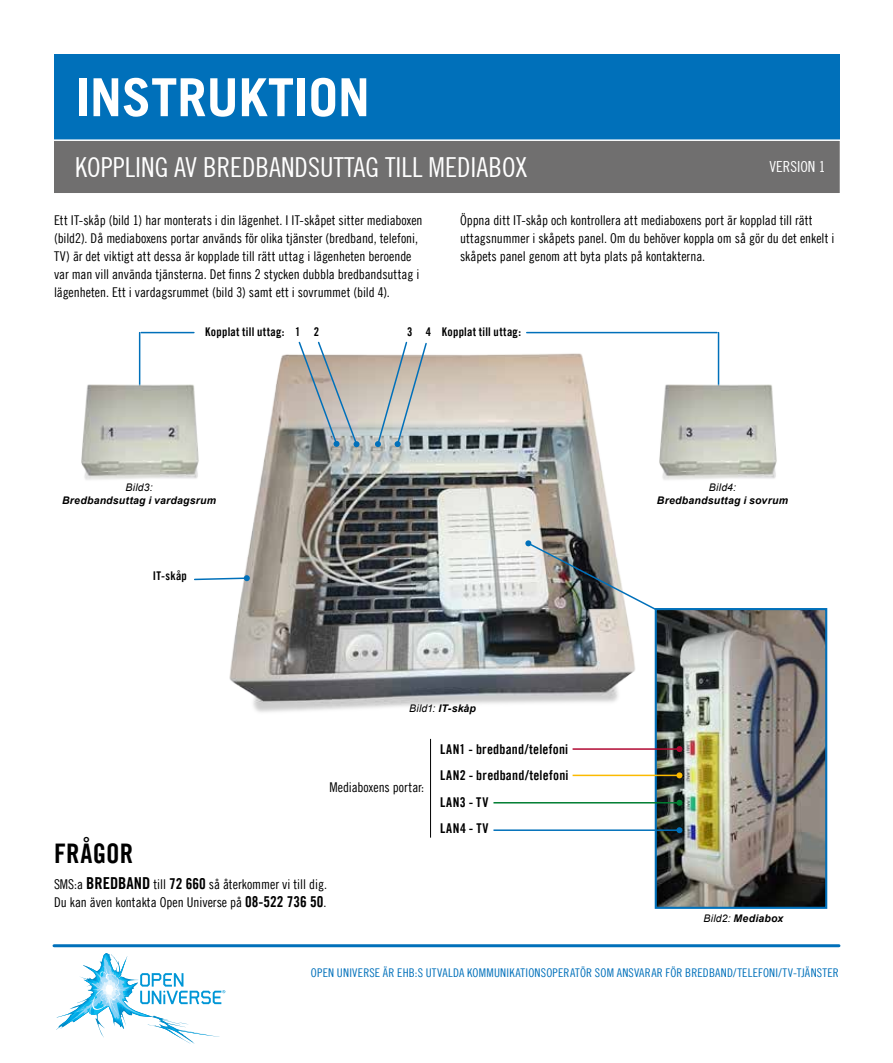
<style>
.page{position:relative;width:893px;height:1063px;background:#fff}
.page>*{position:absolute;margin:0;border:0;box-sizing:border-box;transform-origin:0 0}
.t1{font:700 52.5px "Trade Gothic";color:#fff}
.t2{font:27px "Trade Gothic Cond Eighteen";color:#fff}
.t3{font:27px "Trade Gothic LT Com Bd Cn 20";letter-spacing:.01em;color:#000}
.t4{font:15px "Trade Gothic Cond Eighteen";color:#fff}
.t5{font:13.5px/18px "Trade Gothic LT Com Cn 18";color:#000}
.t6{font:13.5px/26.2px "Trade Gothic LT Com Bd Cn 20";letter-spacing:.02em;color:#000}
.t7{font:12px "Trade Gothic LT Com Cn 18";letter-spacing:.02em;color:#0070ba}
.t8{font:12px "Trade Gothic LT Com Bd Cn 20";letter-spacing:.02em;color:#000}
.t9{font:italic 700 10.5px "Arial";letter-spacing:.02em;color:#000}
.t10{font:italic 10.5px "Arial";letter-spacing:.02em;color:#000}
.s1{font-weight:400}
.s2{font-family:"Trade Gothic LT Com Bd Cn 20";font-size:16.5px}
.s3{font-family:"Trade Gothic LT Com Bd Cn 20";font-size:15px}
</style>
<div class="page">
<img style="left:186px;top:333px;width:480px;height:392px">
<div style="left:54px;top:54px;width:786px;height:117px;background:#0070ba"></div>
<div style="left:54px;top:139px;width:786px;height:54px;background:#706f6f"></div>
<svg style="left:56px;top:953px;width:169px;height:91px"></svg>
<hr style="left:54px;top:944px;width:785px;height:3px;background:#0070ba">
<svg style="left:297px;top:341px;width:63px;height:106px;background:#b7b6b3"></svg>
<svg style="left:375px;top:341px;width:53px;height:106px;background:#c2c4c1"></svg>
<svg style="left:193px;top:575px;width:57px;height:6px"></svg>
<img style="left:525px;top:540px;width:138px;height:74px">
<hr style="left:141px;top:332px;width:53px;height:1px;background:#0070ba">
<hr style="left:527px;top:332px;width:190px;height:1px;background:#0070ba">
<img style="left:658px;top:611px;width:166px;height:295px">
<div style="left:655px;top:608px;width:172px;height:301px;border:2px solid #0070ba"></div>
<hr style="left:139px;top:333px;width:1px;height:62px;background:#0070ba">
<hr style="left:718px;top:333px;width:1px;height:62px;background:#0070ba">
<img style="left:81px;top:366px;width:142px;height:149px">
<img style="left:634px;top:366px;width:143px;height:149px">
<hr style="left:493px;top:829px;width:186px;height:2px;background:#0070ba">
<svg style="left:676px;top:827px;width:6px;height:6px"></svg>
<hr style="left:493px;top:802px;width:186px;height:2px;background:#007d32">
<svg style="left:676px;top:800px;width:6px;height:6px"></svg>
<hr style="left:573px;top:748px;width:106px;height:2px;background:#b10933">
<svg style="left:676px;top:746px;width:6px;height:6px"></svg>
<hr style="left:573px;top:775px;width:106px;height:1px;background:#fbba00">
<svg style="left:676px;top:772px;width:6px;height:6px"></svg>
<hr style="left:430px;top:739px;width:1px;height:99px;background:#000">
<h1 class="t1" style="left:75px;top:65px;width:296px">INSTRUKTION</h1>
<h2 class="t2" style="left:75px;top:151px;width:454px">KOPPLING AV BREDBANDSUTTAG TILL MEDIABOX</h2>
<p class="t4" style="left:770px;top:157px;width:57px">VERSION 1</p>
<p class="t5" style="left:54px;top:211px;width:370px">Ett IT-skåp (bild 1) har monterats i din lägenhet. I IT-skåpet sitter mediaboxen (bild2). Då mediaboxens portar används för olika tjänster (bredband, telefoni, TV) är det viktigt att dessa är kopplade till rätt uttag i lägenheten beroende var man vill använda tjänsterna. Det finns 2 stycken dubbla bredbandsuttag i lägenheten. Ett i vardagsrummet (bild 3) samt ett i sovrummet (bild 4).</p>
<p class="t5" style="left:460px;top:211px;width:376px">Öppna ditt IT-skåp och kontrollera att mediaboxens port är kopplad till rätt uttagsnummer i skåpets panel. Om du behöver koppla om så gör du det enkelt i skåpets panel genom att byta plats på kontakterna.</p>
<p class="t8" style="left:205px;top:325px;width:115px">Kopplat till uttag: 1 2</p>
<p class="t8" style="left:407px;top:325px;width:115px">3 4 Kopplat till uttag:</p>
<p class="t10" style="left:126px;top:481px;width:29px">Bild3:</p>
<p class="t9" style="left:62px;top:493px;width:156px">Bredbandsuttag i vardagsrum</p>
<p class="t8" style="left:153px;top:569px;width:36px">IT-skåp</p>
<p class="t9" style="left:409px;top:702px;width:68px"><span class="s1">Bild1:</span> IT-skåp</p>
<p class="t5" style="left:329px;top:778px;width:96px">Mediaboxens portar:</p>
<p class="t6" style="left:440px;top:736px;width:130px">LAN1 - bredband/telefoni<br>LAN2 - bredband/telefoni<br>LAN3 - TV<br>LAN4 - TV</p>
<h2 class="t3" style="left:54px;top:837px;width:81px">FRÅGOR</h2>
<p class="t5" style="left:54px;top:875px;width:275px">SMS:a <span class="s2">BREDBAND</span> till <span class="s3">72 660</span> så återkommer vi till dig.<br>Du kan även kontakta Open Universe på <span class="s3">08-522 736 50</span>.</p>
<p class="t10" style="left:709px;top:481px;width:29px">Bild4:</p>
<p class="t9" style="left:657px;top:493px;width:133px">Bredbandsuttag i sovrum</p>
<p class="t9" style="left:703px;top:912px;width:81px"><span class="s1">Bild2:</span> Mediabox</p>
<p class="t7" style="left:311px;top:965px;width:530px">OPEN UNIVERSE ÄR EHB:S UTVALDA KOMMUNIKATIONSOPERATÖR SOM ANSVARAR FÖR BREDBAND/TELEFONI/TV-TJÄNSTER</p>
</div>
